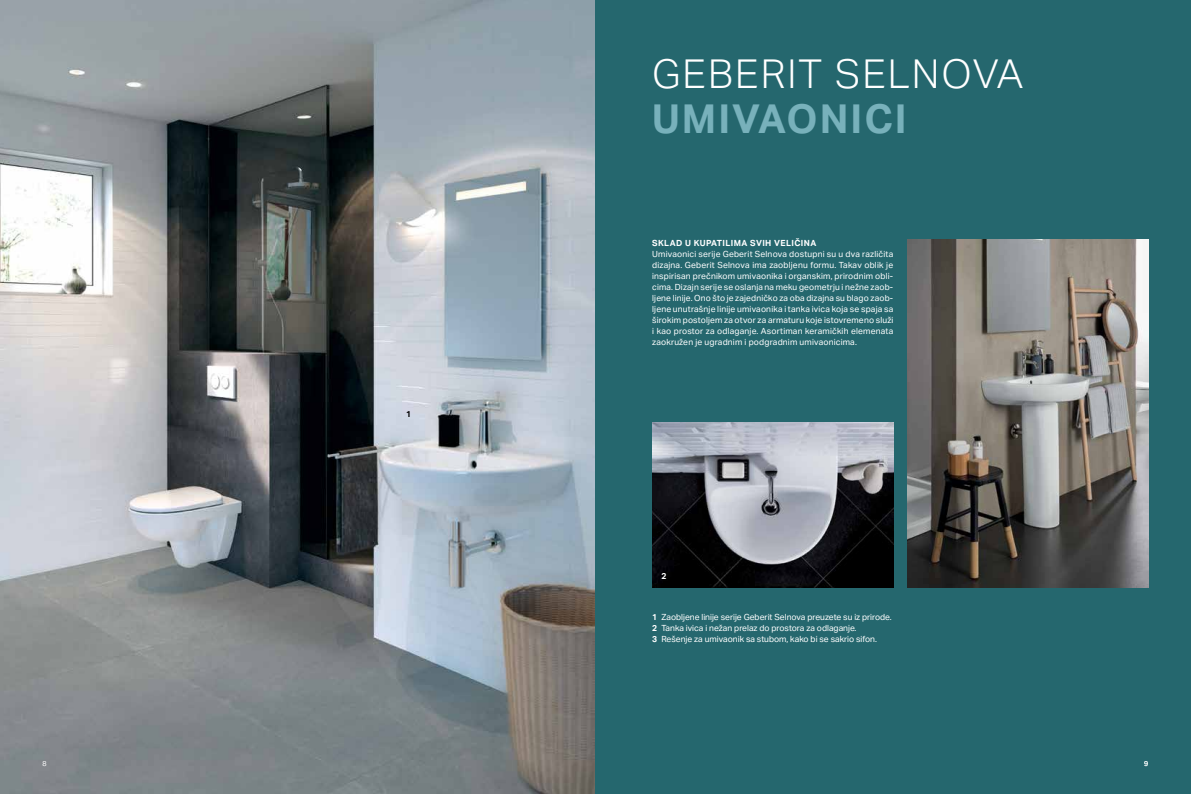
<style>
.page{position:relative;width:1191px;height:794px;background:#fff}
.page>*{position:absolute;margin:0;border:0;box-sizing:border-box;transform-origin:0 0}
.t1{font:300 40px "Aktiv Grotesk Geberit";letter-spacing:.05em;color:#fff}
.t2{font:700 40px "Aktiv Grotesk Geberit";letter-spacing:.05em;color:#78b1bb}
.t3{font:8.5px/11px "Aktiv Grotesk Geberit";color:#fff;text-align:justify}
.t4{font:700 8.5px "Aktiv Grotesk Geberit";letter-spacing:.05em;color:#fff}
.t5{font:700 8.5px "Aktiv Grotesk Geberit";color:#000}
.t6{font:7px "Aktiv Grotesk Geberit";color:#fff}
.s1{font-weight:700}
</style>
<div class="page">
<img style="left:0;top:0;width:595px;height:794px">
<div style="left:595px;top:0;width:596px;height:794px;background:#25676e"></div>
<img style="left:652px;top:422px;width:241px;height:165px">
<img style="left:907px;top:239px;width:241px;height:348px">
<h1 class="t1" style="left:652px;top:51px;width:373px">GEBERIT SELNOVA</h1>
<h1 class="t2" style="left:652px;top:94px;width:256px">UMIVAONICI</h1>
<p class="t5" style="left:406px;top:409px;width:7px">1</p>
<p class="t4" style="left:652px;top:238px;width:166px">SKLAD U KUPATILIMA SVIH VELIČINA</p>
<p class="t3" style="left:652px;top:249px;width:243px">Umivaonici serije Geberit Selnova dostupni su u dva različita dizajna. Geberit Selnova ima zaobljenu formu. Takav oblik je inspirisan prečnikom umivaonika i organskim, prirodnim obli&shy;cima. Dizajn serije se oslanja na meku geometrju i nežne zaob&shy;ljene linije. Ono što je zajedničko za oba dizajna su blago zaob&shy;ljene unutrašnje linije umivaonika i tanka ivica koja se spaja sa širokim postoljem za otvor za armaturu koje istovremeno služi i kao prostor za odlaganje. Asortiman keramičkih elemenata zaokružen je ugradnim i podgradnim umivaonicima.</p>
<p class="t4" style="left:661px;top:571px;width:7px">2</p>
<p class="t3" style="left:652px;top:612px;width:241px;text-align:left"><span class="s1">1</span> Zaobljene linije serije Geberit Selnova preuzete su iz prirode.<br><span class="s1">2</span> Tanka ivica i nežan prelaz do prostora za odlaganje.<br><span class="s1">3</span> Rešenje za umivaonik sa stubom, kako bi se sakrio sifon.</p>
<p class="t6" style="left:43px;top:759px;width:6px">8</p>
<p class="t6" style="left:1144px;top:759px;width:6px">9</p>
</div>
